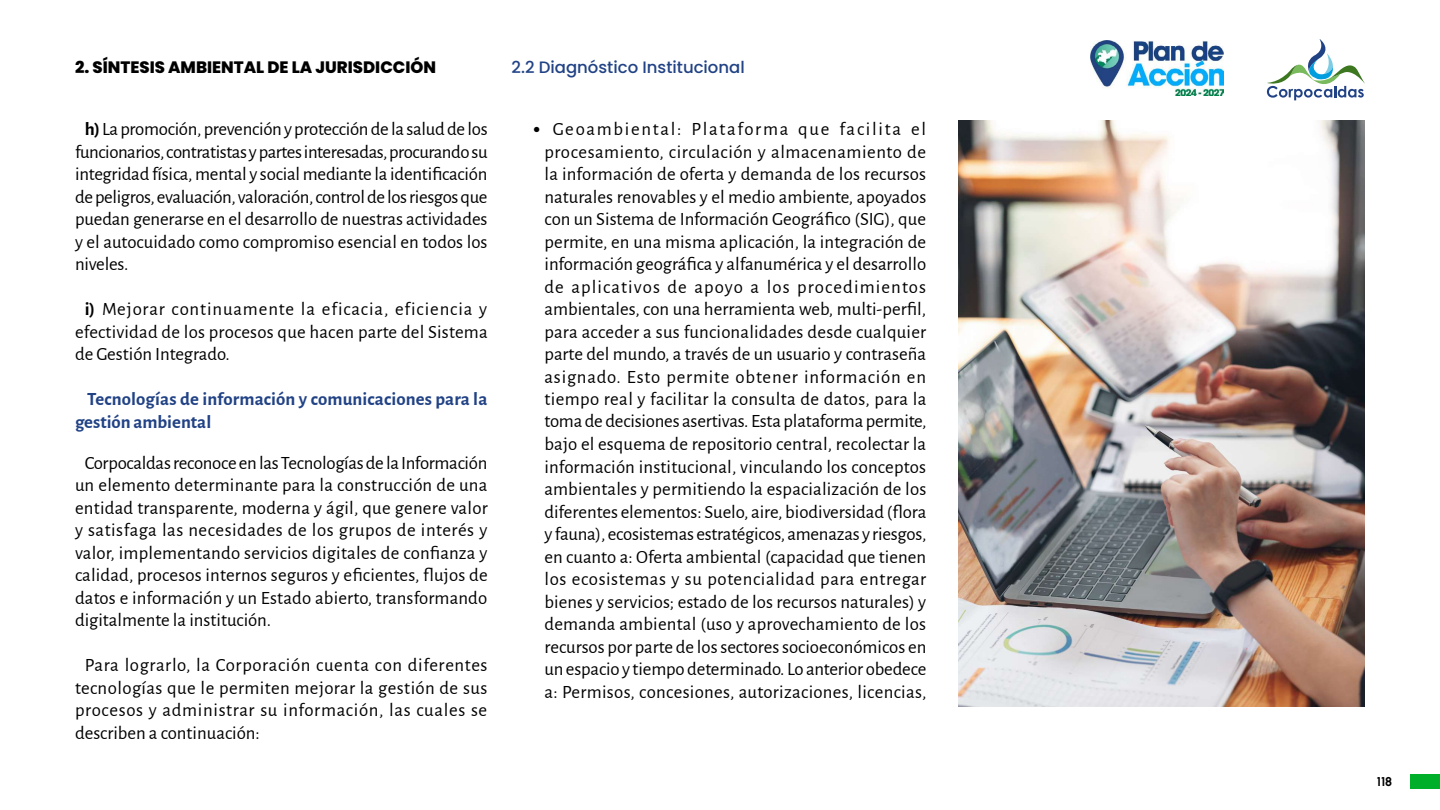
<style>
.page{position:relative;width:1440px;height:810px;background:#fff}
.page>*{position:absolute;margin:0;border:0;box-sizing:border-box;transform-origin:0 0}
.t1{font:18.75px/22.5px "Alegreya Sans";color:#000;text-align:justify}
.t2{font:700 18.75px/22.5px "Alegreya Sans";letter-spacing:.005em;color:#214285}
.t3{font:800 16.5px "Poppins";color:#000}
.t4{font:500 16.5px "Poppins";color:#214285}
.t5{font:700 12.75px "Urbanist";color:#000}
.s1{font-weight:700}
.s2{font-family:"Poppins";font-weight:800;font-size:16.5px}
</style>
<div class="page">
<div style="left:1410px;top:774px;width:30px;height:15px;background:#00af29"></div>
<svg style="left:1267px;top:39px;width:98px;height:61px"></svg>
<img style="left:1091px;top:41px;width:132px;height:55px">
<img style="left:959px;top:120px;width:406px;height:586px">
<p class="t3" style="left:75px;top:57px;width:363px">2. SÍNTESIS AMBIENTAL DE LA JURISDICCIÓN</p>
<p class="t4" style="left:512px;top:57px;width:235px">2.2 Diagnóstico Institucional</p>
<p class="t1" style="left:75px;top:117px;width:414px;text-indent:10px"><span class="s1">h)</span>La promoción, prevención y protección de la salud de los funcionarios, contratistas y partes interesadas, procurando su integridad física, mental y social mediante la identificación de peligros, evaluación, valoración, control de los riesgos que puedan generarse en el desarrollo de nuestras actividades y el autocuidado como compromiso esencial en todos los niveles.</p>
<p class="t1" style="left:75px;top:297px;width:414px;text-indent:10px"><span class="s1">i)</span> Mejorar continuamente la eficacia, eficiencia y efectividad de los procesos que hacen parte del Sistema de Gestión Integrado.</p>
<p class="t2" style="left:75px;top:386px;width:414px;text-indent:12px">Tecnologías de información y comunicaciones para la gestión ambiental</p>
<p class="t1" style="left:75px;top:450px;width:414px;text-indent:10px">Corpocaldas reconoce en las Tecnologías de la Información un elemento determinante para la construcción de una entidad transparente, moderna y ágil, que genere valor y satisfaga las necesidades de los grupos de interés y valor, implementando servicios digitales de confianza y calidad, procesos internos seguros y eficientes, flujos de datos e información y un Estado abierto, transformando digitalmente la institución.</p>
<p class="t1" style="left:75px;top:653px;width:414px;text-indent:10px">Para lograrlo, la Corporación cuenta con diferentes tecnologías que le permiten mejorar la gestión de sus procesos y administrar su información, las cuales se describen a continuación:</p>
<p class="t1" style="left:544px;top:117px;width:383px;text-indent:-12px"><span class="s2">•</span> Geoambiental: Plataforma que facilita el procesamiento, circulación y almacenamiento de la información de oferta y demanda de los recursos naturales renovables y el medio ambiente, apoyados con un Sistema de Información Geográfico (SIG), que permite, en una misma aplicación, la integración de información geográfica y alfanumérica y el desarrollo de aplicativos de apoyo a los procedimientos ambientales, con una herramienta web, multi-perfil, para acceder a sus funcionalidades desde cualquier parte del mundo, a través de un usuario y contraseña asignado. Esto permite obtener información en tiempo real y facilitar la consulta de datos, para la toma de decisiones asertivas. Esta plataforma permite, bajo el esquema de repositorio central, recolectar la información institucional, vinculando los conceptos ambientales y permitiendo la espacialización de los diferentes elementos: Suelo, aire, biodiversidad (flora y fauna), ecosistemas estratégicos, amenazas y riesgos, en cuanto a: Oferta ambiental (capacidad que tienen los ecosistemas y su potencialidad para entregar bienes y servicios; estado de los recursos naturales) y demanda ambiental (uso y aprovechamiento de los recursos por parte de los sectores socioeconómicos en un espacio y tiempo determinado. Lo anterior obedece a: Permisos, concesiones, autorizaciones, licencias,</p>
<p class="t5" style="left:1377px;top:773px;width:17px">118</p>
</div>
